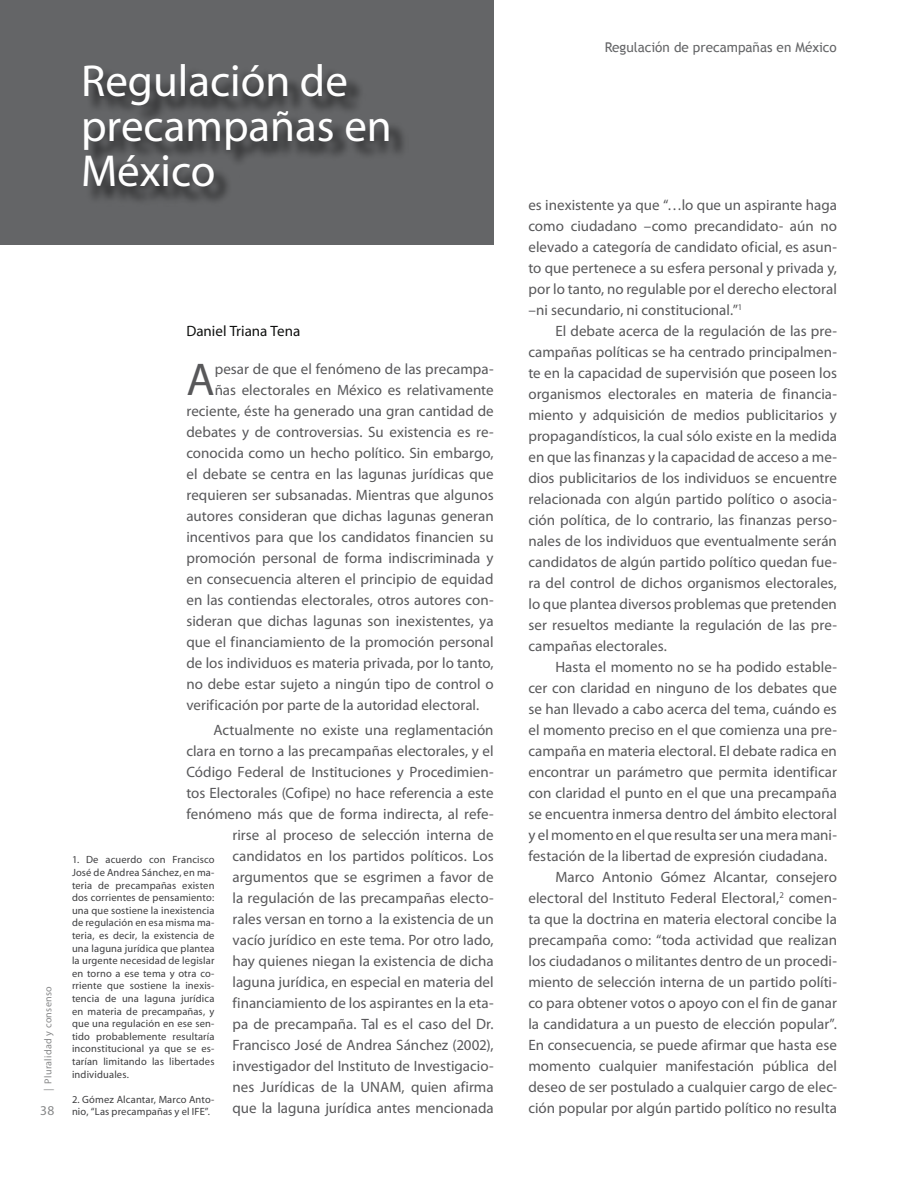
<style>
.page{position:relative;width:918px;height:1188px;background:#fff}
.page>*{position:absolute;margin:0;border:0;box-sizing:border-box;transform-origin:0 0}
.t1{font:46.2px "Myriad Pro";color:#58585a}
.t2{font:45px/45px "Myriad";color:#fff}
.t3{font:15px/21px "Myriad Pro";color:#58585a;text-align:justify}
.t4{font:15px "Myriad";color:#101110}
.t5{font:13.5px "Trebuchet MS";color:#646567}
.t6{font:13.5px "Myriad";color:#878889}
.t7{font:10.5px/12.6px "Myriad";letter-spacing:.015em;color:#3e3e40;text-align:justify}
.t8{font:10.2px "Myriad";letter-spacing:.03em;color:#878889}
</style>
<div class="page">
<div style="left:0;top:0;width:494px;height:244px;background:#646567"></div>
<div style="left:85px;top:66px;width:324px;height:141px;background:#000;opacity:.75"></div>
<h2 class="t2" style="left:81px;top:60px;width:312px">Regulación de precampañas en<br>México</h2>
<p class="t8" style="left:43px;top:1091px;width:107px;rotate:-90deg">| Pluralidad y consenso</p>
<p class="t6" style="left:40px;top:1104px;width:16px">38</p>
<p class="t4" style="left:186px;top:323px;width:115px">Daniel Triana Tena</p>
<h1 class="t1" style="left:186px;top:351px;width:30px">A</h1>
<p class="t3" style="left:215px;top:358px;width:281px">pesar de que el fenómeno de las precampa-</p>
<p class="t3" style="left:215px;top:379px;width:280px">ñas electorales en México es relativamente</p>
<p class="t3" style="left:186px;top:400px;width:309px">reciente, éste ha generado una gran cantidad de</p>
<p class="t3" style="left:186px;top:421px;width:309px">debates y de controversias. Su existencia es re-</p>
<p class="t3" style="left:186px;top:442px;width:309px">conocida como un hecho político. Sin embargo,</p>
<p class="t3" style="left:186px;top:463px;width:309px">el debate se centra en las lagunas jurídicas que</p>
<p class="t3" style="left:186px;top:484px;width:309px">requieren ser subsanadas. Mientras que algunos</p>
<p class="t3" style="left:186px;top:505px;width:309px">autores consideran que dichas lagunas generan</p>
<p class="t3" style="left:186px;top:526px;width:309px">incentivos para que los candidatos financien su</p>
<p class="t3" style="left:186px;top:547px;width:309px">promoción personal de forma indiscriminada y</p>
<p class="t3" style="left:186px;top:568px;width:309px">en consecuencia alteren el principio de equidad</p>
<p class="t3" style="left:186px;top:589px;width:309px">en las contiendas electorales, otros autores con-</p>
<p class="t3" style="left:186px;top:610px;width:309px">sideran que dichas lagunas son inexistentes, ya</p>
<p class="t3" style="left:186px;top:631px;width:309px">que el financiamiento de la promoción personal</p>
<p class="t3" style="left:186px;top:652px;width:309px">de los individuos es materia privada, por lo tanto,</p>
<p class="t3" style="left:186px;top:673px;width:309px">no debe estar sujeto a ningún tipo de control o</p>
<p class="t3" style="left:186px;top:694px;width:294px">verificación por parte de la autoridad electoral.</p>
<p class="t3" style="left:186px;top:719px;width:309px;text-align:right">Actualmente no existe una reglamentación clara en torno a las precampañas electorales, y el Código Federal de Instituciones y Procedimien&shy;tos Electorales (Cofipe) no hace referencia a este fenómeno más que de forma indirecta, al refe&shy;rirse al proceso de selección interna de candidatos en los partidos políticos. Los argumentos que se esgrimen a favor de<br>la regulación de las precampañas electo-<br>rales versan en torno a la existencia de un<br>vacío jurídico en este tema. Por otro lado,<br>hay quienes niegan la existencia de dicha laguna jurídica, en especial en materia del financiamiento de los aspirantes en la eta-<br>pa de precampaña. Tal es el caso del Dr.<br>Francisco José de Andrea Sánchez (2002), investigador del Instituto de Investigacio-<br>nes Jurídicas de la UNAM, quien afirma<br>que la laguna jurídica antes mencionada</p>
<p class="t7" style="left:72px;top:854px;width:144px">1. De acuerdo con Francisco José de Andrea Sánchez, en ma&shy;teria de precampañas existen dos corrientes de pensamiento: una que sostiene la inexistencia de regulación en esa misma ma&shy;teria, es decir, la existencia de una laguna jurídica que plantea la urgente necesidad de legislar en torno a ese tema y otra co&shy;rriente que sostiene la inexis&shy;tencia de una laguna jurídica en materia de precampañas, y que una regulación en ese sen&shy;tido probablemente resultaría inconstitucional ya que se es&shy;tarían limitando las libertades individuales.</p>
<p class="t7" style="left:72px;top:1093px;width:144px">2. Gómez Alcantar, Marco Anto&shy;nio, “Las precampañas y el IFE”.</p>
<p class="t5" style="left:605px;top:39px;width:233px">Regulación de precampañas en México</p>
<p class="t3" style="left:528px;top:194px;width:310px">es inexistente ya que “…lo que un aspirante haga como ciudadano –como precandidato- aún no elevado a categoría de candidato oficial, es asun&shy;to que pertenece a su esfera personal y privada y, por lo tanto, no regulable por el derecho electoral –ni secundario, ni constitucional.”<sup>1</sup></p>
<p class="t3" style="left:528px;top:320px;width:310px;text-indent:27px">El debate acerca de la regulación de las pre&shy;campañas políticas se ha centrado principalmen&shy;te en la capacidad de supervisión que poseen los organismos electorales en materia de financia&shy;miento y adquisición de medios publicitarios y propagandísticos, la cual sólo existe en la medida en que las finanzas y la capacidad de acceso a me&shy;dios publicitarios de los individuos se encuentre relacionada con algún partido político o asocia&shy;ción política, de lo contrario, las finanzas perso&shy;nales de los individuos que eventualmente serán candidatos de algún partido político quedan fue&shy;ra del control de dichos organismos electorales, lo que plantea diversos problemas que pretenden ser resueltos mediante la regulación de las pre&shy;campañas electorales.</p>
<p class="t3" style="left:555px;top:656px;width:283px">Hasta el momento no se ha podido estable-</p>
<p class="t3" style="left:528px;top:677px;width:310px">cer con claridad en ninguno de los debates que</p>
<p class="t3" style="left:528px;top:698px;width:310px">se han llevado a cabo acerca del tema, cuándo es</p>
<p class="t3" style="left:528px;top:719px;width:310px">el momento preciso en el que comienza una pre-</p>
<p class="t3" style="left:528px;top:740px;width:310px">campaña en materia electoral. El debate radica en</p>
<p class="t3" style="left:528px;top:761px;width:310px">encontrar un parámetro que permita identificar</p>
<p class="t3" style="left:528px;top:782px;width:310px">con claridad el punto en el que una precampaña</p>
<p class="t3" style="left:528px;top:803px;width:310px">se encuentra inmersa dentro del ámbito electoral</p>
<p class="t3" style="left:528px;top:824px;width:310px">y el momento en el que resulta ser una mera mani-</p>
<p class="t3" style="left:528px;top:845px;width:300px">festación de la libertad de expresión ciudadana.</p>
<p class="t3" style="left:555px;top:866px;width:283px">Marco Antonio Gómez Alcantar, consejero</p>
<p class="t3" style="left:528px;top:887px;width:310px">electoral del Instituto Federal Electoral,<sup>2</sup> comen-</p>
<p class="t3" style="left:528px;top:908px;width:310px">ta que la doctrina en materia electoral concibe la</p>
<p class="t3" style="left:528px;top:929px;width:310px">precampaña como: “toda actividad que realizan</p>
<p class="t3" style="left:528px;top:950px;width:310px">los ciudadanos o militantes dentro de un procedi-</p>
<p class="t3" style="left:528px;top:971px;width:310px">miento de selección interna de un partido políti-</p>
<p class="t3" style="left:528px;top:992px;width:310px">co para obtener votos o apoyo con el fin de ganar</p>
<p class="t3" style="left:528px;top:1013px;width:310px">la candidatura a un puesto de elección popular”.</p>
<p class="t3" style="left:528px;top:1034px;width:310px">En consecuencia, se puede afirmar que hasta ese</p>
<p class="t3" style="left:528px;top:1055px;width:310px">momento cualquier manifestación pública del</p>
<p class="t3" style="left:528px;top:1076px;width:310px">deseo de ser postulado a cualquier cargo de elec-</p>
<p class="t3" style="left:528px;top:1097px;width:310px">ción popular por algún partido político no resulta</p>
</div>
